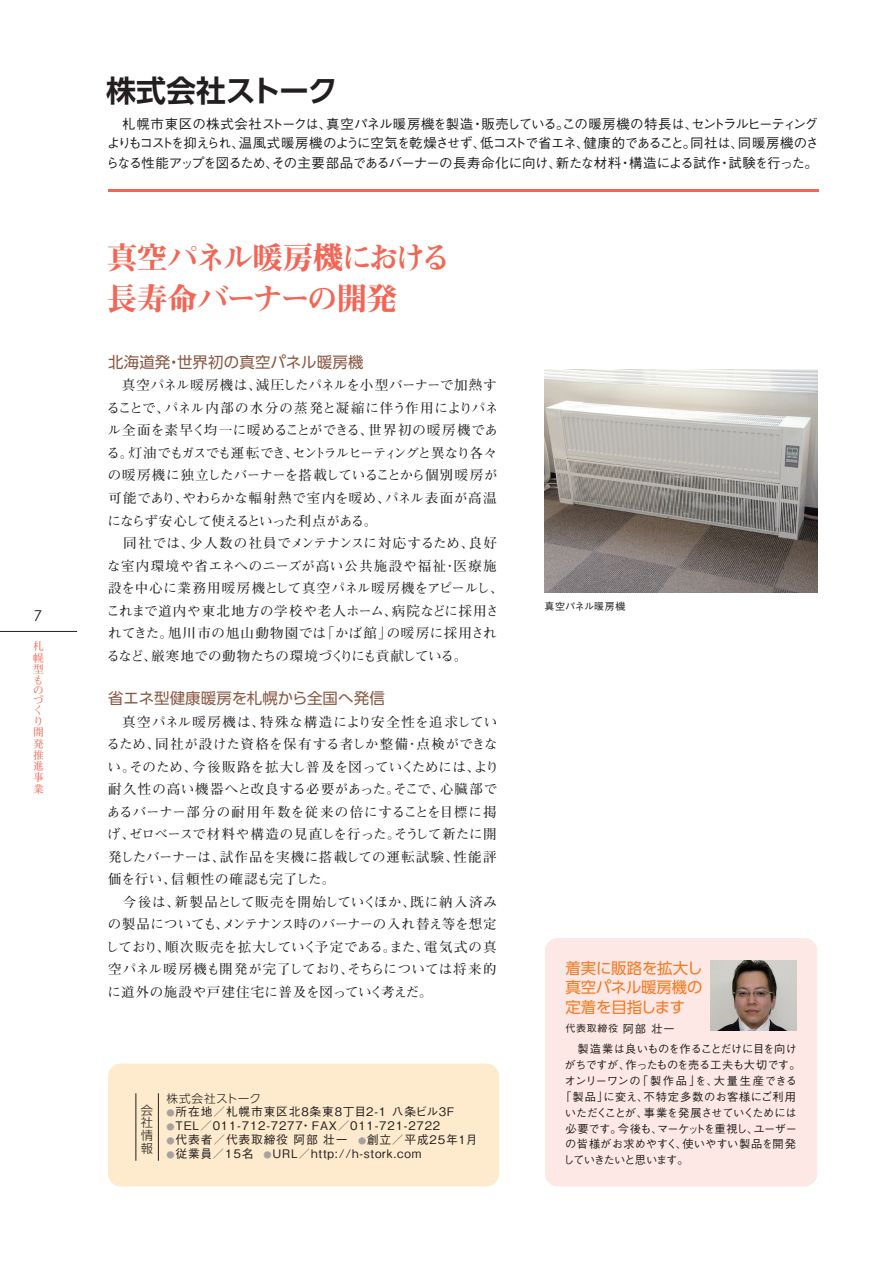
<style>
.page{position:relative;width:893px;height:1263px;background:#fff}
.page>*{position:absolute;margin:0;border:0;box-sizing:border-box;transform-origin:0 0}
.t1{font:30.9px/40.5px "Midashi Min Pro MA31";letter-spacing:-.06em;color:#f26656}
.t2{font:700 30px "UD Shin Go Pro De";letter-spacing:-.01em;color:#231f20}
.t3{font:15.45px "UD Shin Go Pro";letter-spacing:.01em;color:#8a5a45}
.t4{font:15.45px/19.5px "UD Shin Go Pro";letter-spacing:-.015em;color:#f47921;text-align:justify}
.t5{font:15px "Century Gothic";color:#231f20}
.t6{font:700 13.5px/22.5px "Futo Min A101 Pro";letter-spacing:.025em;color:#231f20}
.t7{font:500 13.5px/19.5px "Gothic BBB Pro";letter-spacing:-.055em;color:#231f20;text-align:justify}
.t8{font:300 12.3px/12.6px "UD Shin Go Pro";color:#231f20;text-align:justify}
.t9{font:500 11.85px "Gothic BBB Pro";letter-spacing:.065em;color:#231f20}
.t10{font:300 11.7px "UD Shin Go Pro";letter-spacing:.045em;color:#231f20}
.t11{font:500 11.25px "Gothic BBB Pro";letter-spacing:-.025em;color:#231f20}
.t12{font:500 11.25px "Gothic BBB Pro";letter-spacing:-.055em;color:#231f20}
.t13{font:500 11.25px "Gothic BBB Pro";letter-spacing:.02em;color:#231f20}
.t14{font:500 11.25px "Gothic BBB Pro";letter-spacing:.05em;color:#231f20}
.t15{font:500 11.25px "Gothic BBB Pro";letter-spacing:.01em;color:#231f20}
.t16{font:500 11.25px "Gothic BBB Pro";letter-spacing:-.09em;color:#231f20}
.t17{font:700 10.65px/10.9px "Futo Min A101 Pro";color:#f26656}
.t18{font:500 10.05px "Gothic BBB Pro";letter-spacing:.05em;color:#231f20}
.t19{font:500 10.05px "Gothic BBB Pro";letter-spacing:.02em;color:#231f20}
.s1{font-size:8.25px;color:#a7a2a0}
.s2{font-size:11.25px}
</style>
<div class="page">
<div style="left:545px;top:938px;width:272px;height:248px;background:#fde8e5;border-radius:13px"></div>
<div style="left:108px;top:1063px;width:391px;height:123px;background:#feeacc;border-radius:13px"></div>
<img style="left:710px;top:960px;width:86px;height:70px">
<img style="left:545px;top:370px;width:272px;height:222px">
<hr style="left:0;top:631px;width:77px;height:1px;background:#231f20">
<hr style="left:158px;top:1093px;width:1px;height:68px;background:#231f20">
<hr style="left:136px;top:1093px;width:1px;height:68px;background:#231f20">
<hr style="left:108px;top:190px;width:710px;height:2px;background:#f26656">
<p class="t5" style="left:34px;top:606px;width:10px">7</p>
<p class="t17" style="left:33px;top:640px;width:12px">札幌型ものづくり開発推進事業</p>
<h2 class="t2" style="left:106px;top:66px;width:233px">株式会社ストーク</h2>
<p class="t7" style="left:106px;top:112px;width:715px;text-indent:16px">札幌市東区の株式会社ストークは、真空パネル暖房機を製造・販売している。この暖房機の特長は、セントラルヒーティングよりもコストを抑えられ、温風式暖房機のように空気を乾燥させず、低コストで省エネ、健康的であること。同社は、同暖房機のさらなる性能アップを図るため、その主要部品であるバーナーの長寿命化に向け、新たな材料・構造による試作・試験を行った。</p>
<h1 class="t1" style="left:107px;top:235px;width:346px">真空パネル暖房機における長寿命バーナーの開発</h1>
<p class="t3" style="left:108px;top:350px;width:257px">北海道発・世界初の真空パネル暖房機</p>
<p class="t6" style="left:106px;top:372px;width:399px;text-indent:15px">真空パネル暖房機は、減圧したパネルを小型バーナーで加熱することで、パネル内部の水分の蒸発と凝縮に伴う作用によりパネル全面を素早く均一に暖めることができる、世界初の暖房機である。灯油でもガスでも運転でき、セントラルヒーティングと異なり各々の暖房機に独立したバーナーを搭載していることから個別暖房が可能であり、やわらかな輻射熱で室内を暖め、パネル表面が高温にならず安心して使えるといった利点がある。<br>　同社では、少人数の社員でメンテナンスに対応するため、良好な室内環境や省エネへのニーズが高い公共施設や福祉・医療施設を中心に業務用暖房機として真空パネル暖房機をアピールし、これまで道内や東北地方の学校や老人ホーム、病院などに採用されてきた。旭川市の旭山動物園では「かば館」の暖房に採用されるなど、厳寒地での動物たちの環境づくりにも貢献している。</p>
<p class="t3" style="left:108px;top:686px;width:278px">省エネ型健康暖房を札幌から全国へ発信</p>
<p class="t6" style="left:107px;top:708px;width:394px;text-indent:16px">真空パネル暖房機は、特殊な構造により安全性を追求しているため、同社が設けた資格を保有する者しか整備・点検ができない。そのため、今後販路を拡大し普及を図っていくためには、より耐久性の高い機器へと改良する必要があった。そこで、心臓部であるバーナー部分の耐用年数を従来の倍にすることを目標に掲げ、ゼロベースで材料や構造の見直しを行った。そうして新たに開発したバーナーは、試作品を実機に搭載しての運転試験、性能評価を行い、信頼性の確認も完了した。</p>
<p class="t6" style="left:106px;top:888px;width:393px;text-align:justify;text-indent:17px">今後は、新製品として販売を開始していくほか、既に納入済みの製品についても、メンテナンス時のバーナーの入れ替え等を想定しており、順次販売を拡大していく予定である。また、電気式の真空パネル暖房機も開発が完了しており、そちらについては将来的に道外の施設や戸建住宅に普及を図っていく考えだ。</p>
<p class="t8" style="left:141px;top:1103px;width:13px">会社情報</p>
<p class="t10" style="left:167px;top:1088px;width:96px">株式会社ストーク</p>
<p class="t9" style="left:167px;top:1102px;width:289px"><span class="s1">●</span>所在地／札幌市東区北8条東8丁目2-1 八条ビル3F</p>
<p class="t9" style="left:167px;top:1116px;width:275px"><span class="s1">●</span>TEL／011-712-7277・FAX／011-721-2722</p>
<p class="t9" style="left:167px;top:1130px;width:313px"><span class="s1">●</span>代表者／代表取締役 阿部 壮一 <span class="s1">●</span>創立／平成25年1月</p>
<p class="t9" style="left:167px;top:1144px;width:256px"><span class="s1">●</span>従業員／15名 <span class="s1">●</span>URL／http://h-stork.com</p>
<p class="t19" style="left:544px;top:598px;width:82px">真空パネル暖房機</p>
<p class="t4" style="left:565px;top:957px;width:139px">着実に販路を拡大し真空パネル暖房機の定着を目指します</p>
<p class="t18" style="left:565px;top:1020px;width:111px">代表取締役<span class="s2">阿部 壮一</span></p>
<p class="t11" style="left:578px;top:1040px;width:221px">製造業は良いものを作ることだけに目を向け</p>
<p class="t11" style="left:564px;top:1056px;width:238px">がちですが、作ったものを売る工夫も大切です。</p>
<p class="t13" style="left:565px;top:1071px;width:234px">オンリーワンの「製作品」を、大量生産できる</p>
<p class="t14" style="left:560px;top:1087px;width:237px">「製品」に変え、不特定多数のお客様にご利用</p>
<p class="t11" style="left:565px;top:1103px;width:234px">いただくことが、事業を発展させていくためには</p>
<p class="t12" style="left:565px;top:1119px;width:233px">必要です。今後も、マーケットを重視し、ユーザー</p>
<p class="t15" style="left:565px;top:1135px;width:232px">の皆様がお求めやすく、使いやすい製品を開発</p>
<p class="t16" style="left:563px;top:1151px;width:127px">していきたいと思います。</p>
</div>
